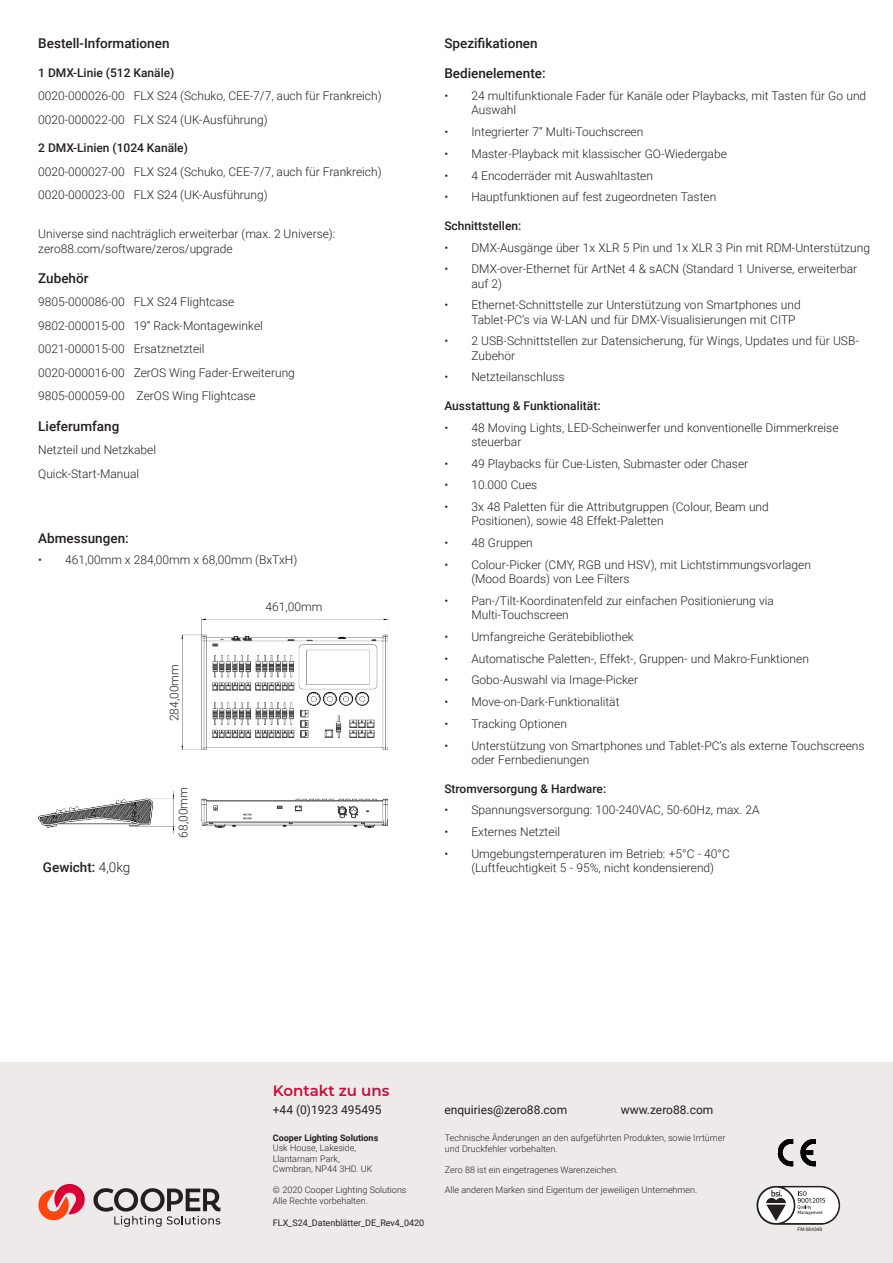
<style>
.page{position:relative;width:893px;height:1263px;background:#fff}
.page>*{position:absolute;margin:0;border:0;box-sizing:border-box;transform-origin:0 0}
.t1{font:600 15px "Montserrat";color:#c80d3a}
.Code_Header{font:500 13.5px "Roboto";color:#231f20}
.Codes_light{font:300 12px/14.2px "Roboto";color:#231f20}
.Codes_Medium{font:500 12px "Roboto";color:#231f20}
.t2{font:12px "Roboto";color:#231f20}
._09_Backpage_Body{font:300 9px/10.8px "Roboto";color:#231f20}
._09_Backpage_Body-2{font:9px "Roboto";color:#231f20}
._09_Backpage_Body-3{font:700 9px "Roboto";color:#231f20}
.t3{font:4.95px "Arial";color:#231f20}
.s1{font-weight:300}
</style>
<div class="page">
<div style="left:0;top:1062px;width:893px;height:201px;background:#edeae9"></div>
<svg style="left:38px;top:1184px;width:47px;height:37px"></svg>
<svg style="left:93px;top:1188px;width:127px;height:39px"></svg>
<img style="left:38px;top:618px;width:350px;height:215px">
<svg style="left:778px;top:1139px;width:38px;height:27px"></svg>
<svg style="left:756px;top:1186px;width:84px;height:39px;background:#c7c5c5"></svg>
<p class="Code_Header" style="left:38px;top:34px;width:133px">Bestell-Informationen</p>
<p class="Codes_Medium" style="left:38px;top:64px;width:138px">1 DMX-Linie (512 Kanäle)</p>
<p class="Codes_light" style="left:38px;top:89px;width:345px">0020-000026-00 FLX S24 (Schuko, CEE-7/7, auch für Frankreich)</p>
<p class="Codes_light" style="left:38px;top:112px;width:231px">0020-000022-00 FLX S24 (UK-Ausführung)</p>
<p class="Codes_Medium" style="left:38px;top:140px;width:151px">2 DMX-Linien (1024 Kanäle)</p>
<p class="Codes_light" style="left:38px;top:164px;width:345px">0020-000027-00 FLX S24 (Schuko, CEE-7/7, auch für Frankreich)</p>
<p class="Codes_light" style="left:38px;top:188px;width:231px">0020-000023-00 FLX S24 (UK-Ausführung)</p>
<p class="Codes_light" style="left:38px;top:226px;width:299px;line-height:15px">Universe sind nachträglich erweiterbar (max. 2 Universe): zero88.com/software/zeros/upgrade</p>
<p class="Code_Header" style="left:38px;top:269px;width:52px">Zubehör</p>
<p class="Codes_light" style="left:38px;top:295px;width:198px">9805-000086-00 FLX S24 Flightcase</p>
<p class="Codes_light" style="left:38px;top:318px;width:226px">9802-000015-00 19” Rack-Montagewinkel</p>
<p class="Codes_light" style="left:38px;top:342px;width:168px">0021-000015-00 Ersatznetzteil</p>
<p class="Codes_light" style="left:38px;top:365px;width:258px">0020-000016-00 ZerOS Wing Fader-Erweiterung</p>
<p class="Codes_light" style="left:38px;top:389px;width:219px">9805-000059-00 ZerOS Wing Flightcase</p>
<p class="Code_Header" style="left:38px;top:416px;width:83px">Lieferumfang</p>
<p class="Codes_light" style="left:38px;top:442px;width:119px">Netzteil und Netzkabel</p>
<p class="Codes_light" style="left:38px;top:466px;width:103px">Quick-Start-Manual</p>
<p class="Code_Header" style="left:38px;top:529px;width:92px">Abmessungen:</p>
<p class="Codes_light" style="left:38px;top:552px;width:261px">• 461,00mm x 284,00mm x 68,00mm (BxTxH)</p>
<p class="Code_Header" style="left:43px;top:858px;width:89px">Gewicht: <span class="s1">4,0kg</span></p>
<p class="Codes_light" style="left:167px;top:721px;width:58px;rotate:-90deg">284,00mm</p>
<p class="Codes_light" style="left:176px;top:837px;width:52px;rotate:-90deg">68,00mm</p>
<p class="Codes_light" style="left:265px;top:599px;width:58px">461,00mm</p>
<p class="Code_Header" style="left:444px;top:34px;width:95px">Spezifikationen</p>
<p class="Code_Header" style="left:444px;top:64px;width:103px">Bedienelemente:</p>
<p class="Codes_light" style="left:471px;top:88px;width:396px;text-indent:-27px">• 24 multifunktionale Fader für Kanäle oder Playbacks, mit Tasten für Go und<br>Auswahl</p>
<p class="Codes_light" style="left:444px;top:124px;width:201px">• Integrierter 7” Multi-Touchscreen</p>
<p class="Codes_light" style="left:444px;top:146px;width:284px">• Master-Playback mit klassischer GO-Wiedergabe</p>
<p class="Codes_light" style="left:444px;top:168px;width:210px">• 4 Encoderräder mit Auswahltasten</p>
<p class="Codes_light" style="left:444px;top:190px;width:273px">• Hauptfunktionen auf fest zugeordneten Tasten</p>
<p class="Codes_Medium" style="left:444px;top:217px;width:78px">Schnittstellen:</p>
<p class="Codes_light" style="left:444px;top:240px;width:427px">• DMX-Ausgänge über 1x XLR 5 Pin und 1x XLR 3 Pin mit RDM-Unterstützung</p>
<p class="Codes_light" style="left:471px;top:262px;width:387px;text-indent:-27px">• DMX-over-Ethernet für ArtNet 4 &amp; sACN (Standard 1 Universe, erweiterbar auf 2)</p>
<p class="Codes_light" style="left:471px;top:298px;width:331px;text-indent:-27px">• Ethernet-Schnittstelle zur Unterstützung von Smartphones und<br>Tablet-PC’s via W-LAN und für DMX-Visualisierungen mit CITP</p>
<p class="Codes_light" style="left:471px;top:334px;width:389px;text-indent:-27px">• 2 USB-Schnittstellen zur Datensicherung, für Wings, Updates und für USB-<br>Zubehör</p>
<p class="Codes_light" style="left:444px;top:370px;width:122px">• Netzteilanschluss</p>
<p class="Codes_Medium" style="left:444px;top:397px;width:158px">Ausstattung &amp; Funktionalität:</p>
<p class="Codes_light" style="left:471px;top:420px;width:369px;text-indent:-27px">• 48 Moving Lights, LED-Scheinwerfer und konventionelle Dimmerkreise steuerbar</p>
<p class="Codes_light" style="left:444px;top:456px;width:305px">• 49 Playbacks für Cue-Listen, Submaster oder Chaser</p>
<p class="Codes_light" style="left:444px;top:478px;width:94px">• 10.000 Cues</p>
<p class="Codes_light" style="left:471px;top:499px;width:299px;text-indent:-27px">• 3x 48 Paletten für die Attributgruppen (Colour, Beam und<br>Positionen), sowie 48 Effekt-Paletten</p>
<p class="Codes_light" style="left:444px;top:535px;width:90px">• 48 Gruppen</p>
<p class="Codes_light" style="left:471px;top:557px;width:341px;text-indent:-27px">• Colour-Picker (CMY, RGB und HSV), mit Lichtstimmungsvorlagen (Mood Boards) von Lee Filters</p>
<p class="Codes_light" style="left:471px;top:593px;width:304px;text-indent:-27px">• Pan-/Tilt-Koordinatenfeld zur einfachen Positionierung via<br>Multi-Touchscreen</p>
<p class="Codes_light" style="left:444px;top:629px;width:191px">• Umfangreiche Gerätebibliothek</p>
<p class="Codes_light" style="left:444px;top:651px;width:366px">• Automatische Paletten-, Effekt-, Gruppen- und Makro-Funktionen</p>
<p class="Codes_light" style="left:444px;top:673px;width:195px">• Gobo-Auswahl via Image-Picker</p>
<p class="Codes_light" style="left:444px;top:694px;width:177px">• Move-on-Dark-Funktionalität</p>
<p class="Codes_light" style="left:444px;top:716px;width:124px">• Tracking Optionen</p>
<p class="Codes_light" style="left:471px;top:738px;width:395px;text-indent:-27px">• Unterstützung von Smartphones und Tablet-PC’s als externe Touchscreens oder Fernbedienungen</p>
<p class="Codes_Medium" style="left:444px;top:780px;width:163px">Stromversorgung &amp; Hardware:</p>
<p class="Codes_light" style="left:444px;top:802px;width:317px">• Spannungsversorgung: 100-240VAC, 50-60Hz, max. 2A</p>
<p class="Codes_light" style="left:444px;top:824px;width:117px">• Externes Netzteil</p>
<p class="Codes_light" style="left:471px;top:846px;width:260px;text-indent:-27px">• Umgebungstemperaturen im Betrieb: +5°C - 40°C (Luftfeuchtigkeit 5 - 95%, nicht kondensierend)</p>
<p class="t1" style="left:273px;top:1080px;width:118px">Kontakt zu uns</p>
<p class="t2" style="left:273px;top:1101px;width:110px">+44 (0)1923 495495</p>
<p class="t2" style="left:444px;top:1101px;width:124px">enquiries@zero88.com</p>
<p class="t2" style="left:621px;top:1101px;width:94px">www.zero88.com</p>
<p class="_09_Backpage_Body-3" style="left:273px;top:1131px;width:107px">Cooper Lighting Solutions</p>
<p class="_09_Backpage_Body" style="left:273px;top:1142px;width:85px">Usk House, Lakeside,</p>
<p class="_09_Backpage_Body" style="left:273px;top:1153px;width:68px">Llantarnam Park,</p>
<p class="_09_Backpage_Body" style="left:273px;top:1163px;width:101px">Cwmbran, NP44 3HD. UK</p>
<p class="_09_Backpage_Body" style="left:273px;top:1184px;width:135px">© 2020 Cooper Lighting Solutions</p>
<p class="_09_Backpage_Body" style="left:273px;top:1195px;width:96px">Alle Rechte vorbehalten.</p>
<p class="_09_Backpage_Body" style="left:445px;top:1132px;width:282px">Technische Änderungen an den aufgeführten Produkten, sowie Irrtümer und Druckfehler vorbehalten.</p>
<p class="_09_Backpage_Body" style="left:445px;top:1164px;width:175px">Zero 88 ist ein eingetragenes Warenzeichen.</p>
<p class="_09_Backpage_Body" style="left:445px;top:1184px;width:254px">Alle anderen Marken sind Eigentum der jeweiligen Unternehmen.</p>
<p class="_09_Backpage_Body-2" style="left:273px;top:1216px;width:153px">FLX_S24_Datenblätter_DE_Rev4_0420</p>
<p class="t3" style="left:797px;top:1226px;width:26px">FM 664349</p>
</div>
